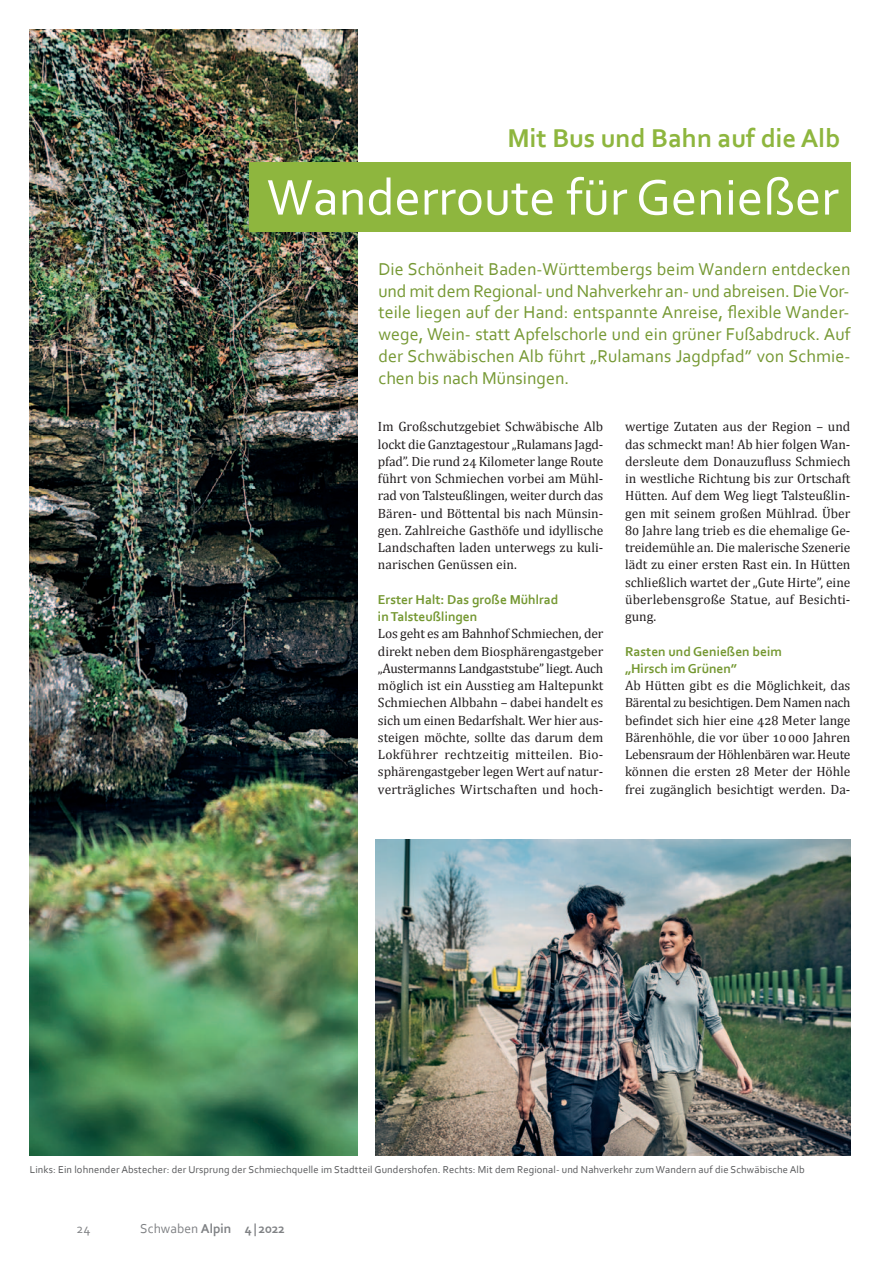
<style>
.page{position:relative;width:893px;height:1263px;background:#fff}
.page>*{position:absolute;margin:0;border:0;box-sizing:border-box;transform-origin:0 0}
.t1{font:52.5px "Corbel";color:#fff}
.t2{font:700 27px "Corbel";color:#8eb63e}
.t3{font:18px/21.8px "Corbel";letter-spacing:.005em;color:#759832;text-align:justify}
.t4{font:13.5px/17.2px "Cambria";color:#231f20;text-align:justify}
.t5{font:700 13.5px/17.2px "Corbel";color:#759832}
.t6{font:700 13.5px "Corbel";color:#808285}
.t7{font:13.5px "Corbel";color:#808285}
.t8{font:10.5px "Corbel";letter-spacing:.01em;color:#57585a}
.s1{font-weight:400}
</style>
<div class="page">
<img style="left:375px;top:839px;width:476px;height:317px">
<img style="left:30px;top:30px;width:327px;height:1126px">
<div style="left:249px;top:162px;width:601px;height:70px;background:#8eb63e"></div>
<p class="t2" style="left:507px;top:121px;width:334px">Mit Bus und Bahn auf die Alb</p>
<p class="t1" style="left:267px;top:165px;width:574px">Wanderroute für Genießer</p>
<p class="t3" style="left:378px;top:258px;width:474px">Die Schönheit Baden‐Württembergs beim Wandern entdecken und mit dem Regional‐ und Nahverkehr an‐ und abreisen. Die Vor‐ teile liegen auf der Hand: entspannte Anreise, flexible Wander‐ wege, Wein‐ statt Apfelschorle und ein grüner Fußabdruck. Auf der Schwäbischen Alb führt „Rulamans Jagdpfad” von Schmie‐ chen bis nach Münsingen.</p>
<p class="t4" style="left:378px;top:418px;width:227px">Im Großschutzgebiet Schwäbische Alb lockt die Ganztagestour „Rulamans Jagd‐ pfad”. Die rund 24 Kilometer lange Route führt von Schmiechen vorbei am Mühl‐ rad von Talsteußlingen, weiter durch das Bären‐ und Böttental bis nach Münsin‐ gen. Zahlreiche Gasthöfe und idyllische Landschaften laden unterwegs zu kuli‐ narischen Genüssen ein.</p>
<p class="t5" style="left:378px;top:591px;width:182px">Erster Halt: Das große Mühlrad in Talsteußlingen</p>
<p class="t4" style="left:378px;top:625px;width:227px">Los geht es am Bahnhof Schmiechen, der direkt neben dem Biosphärengastgeber „Austermanns Landgaststube” liegt. Auch möglich ist ein Ausstieg am Haltepunkt Schmiechen Albbahn – dabei handelt es sich um einen Bedarfshalt. Wer hier aus‐ steigen möchte, sollte das darum dem Lokführer rechtzeitig mitteilen. Bio‐ sphärengastgeber legen Wert auf natur‐ verträgliches Wirtschaften und hoch‐</p>
<p class="t4" style="left:625px;top:418px;width:227px">wertige Zutaten aus der Region – und das schmeckt man! Ab hier folgen Wan‐ dersleute dem Donauzufluss Schmiech in westliche Richtung bis zur Ortschaft Hütten. Auf dem Weg liegt Talsteußlin‐ gen mit seinem großen Mühlrad. Über 80 Jahre lang trieb es die ehemalige Ge‐ treidemühle an. Die malerische Szenerie lädt zu einer ersten Rast ein. In Hütten schließlich wartet der „Gute Hirte”, eine überlebensgroße Statue, auf Besichti‐ gung.</p>
<p class="t5" style="left:625px;top:642px;width:158px">Rasten und Genießen beim „Hirsch im Grünen”</p>
<p class="t4" style="left:625px;top:676px;width:227px">Ab Hütten gibt es die Möglichkeit, das Bärental zu besichtigen. Dem Namen nach befindet sich hier eine 428 Meter lange Bärenhöhle, die vor über 10000 Jahren Lebensraum der Höhlenbären war. Heute können die ersten 28 Meter der Höhle frei zugänglich besichtigt werden. Da‐</p>
<p class="t8" style="left:30px;top:1163px;width:776px">Links: Ein lohnender Abstecher: der Ursprung der Schmiechquelle im Stadtteil Gundershofen. Rechts: Mit dem Regional‐ und Nahverkehr zum Wandern auf die Schwäbische Alb</p>
<p class="t7" style="left:77px;top:1220px;width:15px">24</p>
<p class="t6" style="left:140px;top:1220px;width:146px"><span class="s1">Schwaben</span> Alpin 4| 2022</p>
</div>
